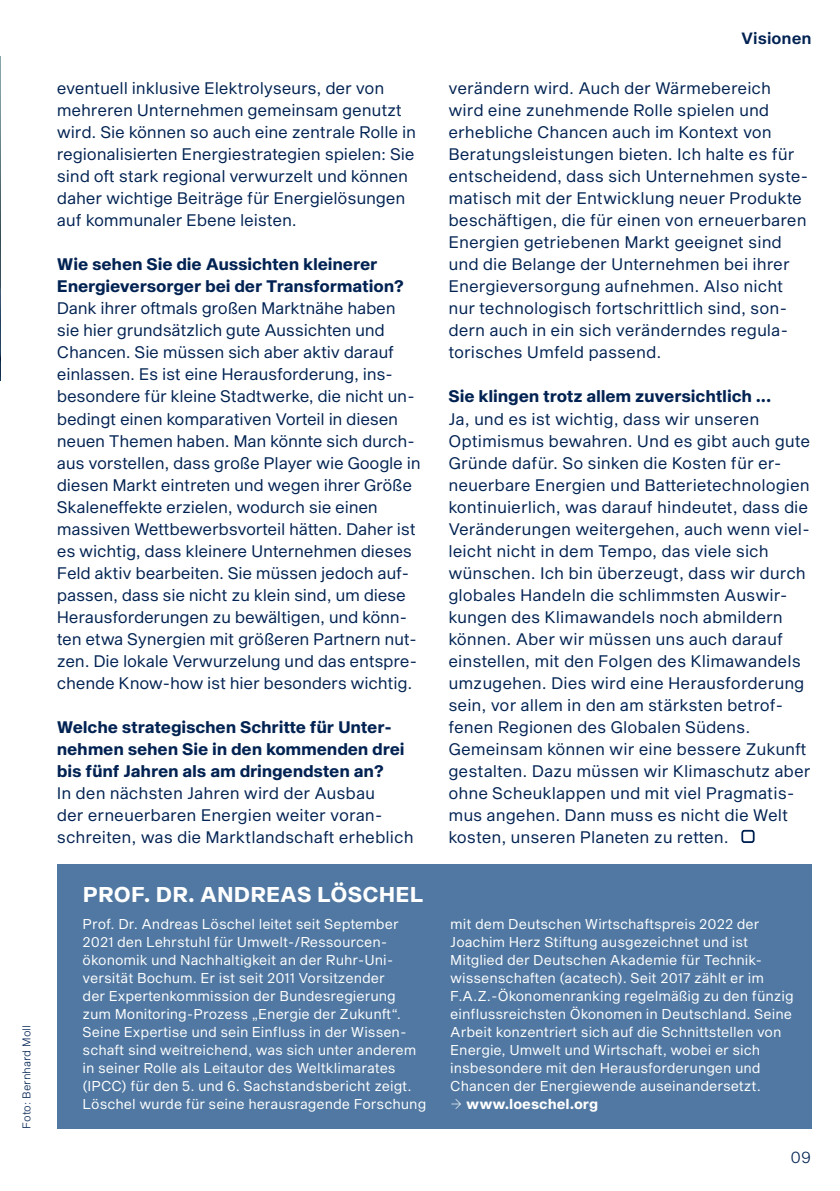
<style>
.page{position:relative;width:840px;height:1191px;background:#fff}
.page>*{position:absolute;margin:0;border:0;box-sizing:border-box;transform-origin:0 0}
.Marginalie{font:700 21px "S Sequel";letter-spacing:.005em;color:#fff}
.Fließtext{font:16.4px/22px "S Sequel";letter-spacing:-.005em;color:#002252}
.Fließtext-2{font:700 16.4px/22px "S Sequel";letter-spacing:-.01em;color:#002252}
.t1{font:16px "S Sequel Semi";color:#002252}
.t2{font:300 16px "S Sequel";color:#002252}
.Marginalie-2{font:14px/18px "S Sequel";color:#fff}
.Marginalie-3{font:700 14px "S Sequel";color:#fff}
.Fußnote{font:300 11px "S Sequel";color:#002252}
</style>
<div class="page">
<img style="left:0;top:57px;width:1px;height:323px">
<div style="left:57px;top:864px;width:754px;height:264px;background:#5078a2"></div>
<svg style="left:741px;top:830px;width:13px;height:12px"></svg>
<p class="Fußnote" style="left:19px;top:1128px;width:105px;rotate:-90deg">Foto: Bernhard Moll</p>
<p class="Fließtext" style="left:57px;top:78px;width:360px">eventuell inklusive Elektrolyseurs, der von mehreren Unternehmen gemeinsam genutzt wird. Sie können so auch eine zentrale Rolle in regionalisierten Energiestrategien spielen: Sie sind oft stark regional verwurzelt und können daher wichtige Beiträge für Energielösungen auf kommunaler Ebene leisten.</p>
<p class="Fließtext-2" style="left:57px;top:254px;width:348px">Wie sehen Sie die Aussichten kleinerer<br>Energieversorger bei der Transformation?</p>
<p class="Fließtext" style="left:57px;top:298px;width:365px">Dank ihrer oftmals großen Marktnähe haben sie hier grundsätzlich gute Aussichten und Chancen. Sie müssen sich aber aktiv darauf einlassen. Es ist eine Herausforderung, ins&shy;besondere für kleine Stadtwerke, die nicht un&shy;bedingt einen komparativen Vorteil in diesen neuen Themen haben. Man könnte sich durch&shy;aus vorstellen, dass große Player wie Google in diesen Markt eintreten und wegen ihrer Größe Skaleneffekte erzielen, wodurch sie einen massiven Wettbewerbsvorteil hätten. Daher ist es wichtig, dass kleinere Unternehmen dieses Feld aktiv bearbeiten. Sie müssen jedoch auf&shy;passen, dass sie nicht zu klein sind, um diese Herausforderungen zu bewältigen, und könn&shy;ten etwa Synergien mit größeren Partnern nut&shy;zen. Die lokale Verwurzelung und das entspre&shy;chende Know- how ist hier besonders wichtig.</p>
<p class="Fließtext-2" style="left:57px;top:716px;width:349px">Welche strategischen Schritte für Unter&shy;nehmen sehen Sie in den kommenden drei bis fünf Jahren als am dringendsten an?</p>
<p class="Fließtext" style="left:57px;top:782px;width:358px">In den nächsten Jahren wird der Ausbau<br>der erneuerbaren Energien weiter voran&shy;schreiten, was die Marktlandschaft erheblich</p>
<p class="Marginalie" style="left:83px;top:879px;width:342px">PROF. DR. ANDREAS LÖSCHEL</p>
<p class="t1" style="left:740px;top:27px;width:72px">Visionen</p>
<p class="Fließtext" style="left:448px;top:78px;width:361px">verändern wird. Auch der Wärmebereich wird eine zunehmende Rolle spielen und erhebliche Chancen auch im Kontext von Beratungsleistungen bieten. Ich halte es für entscheidend, dass sich Unternehmen syste&shy;matisch mit der Entwicklung neuer Produkte beschäftigen, die für einen von erneuerbaren Energien getriebenen Markt geeignet sind und die Belange der Unternehmen bei ihrer Energieversorgung aufnehmen. Also nicht nur technologisch fortschrittlich sind, son&shy;dern auch in ein sich veränderndes regula&shy;torisches Umfeld passend.</p>
<p class="Fließtext-2" style="left:448px;top:386px;width:324px">Sie klingen trotz allem zuversichtlich ...</p>
<p class="Fließtext" style="left:448px;top:408px;width:363px">Ja, und es ist wichtig, dass wir unseren Optimismus bewahren. Und es gibt auch gute Gründe dafür. So sinken die Kosten für er&shy;neuerbare Energien und Batterietechnologien kontinuierlich, was darauf hindeutet, dass die Veränderungen weitergehen, auch wenn viel&shy;leicht nicht in dem Tempo, das viele sich wünschen. Ich bin überzeugt, dass wir durch globales Handeln die schlimmsten Auswir&shy;kungen des Klimawandels noch abmildern können. Aber wir müssen uns auch darauf einstellen, mit den Folgen des Klimawandels umzugehen. Dies wird eine Herausforderung sein, vor allem in den am stärksten betrof&shy;fenen Regionen des Globalen Südens.<br>Gemeinsam können wir eine bessere Zukunft gestalten. Dazu müssen wir Klimaschutz aber ohne Scheuklappen und mit viel Pragmatis&shy;mus angehen. Dann muss es nicht die Welt kosten, unseren Planeten zu retten.</p>
<p class="Marginalie-2" style="left:83px;top:916px;width:345px">Prof. Dr. Andreas Löschel leitet seit September 2021 den Lehrstuhl für Umwelt-/Ressourcen&shy;ökonomik und Nachhaltigkeit an der Ruhr- Uni&shy;versität Bochum. Er ist seit 2011 Vorsitzender<br>der Expertenkommission der Bundesregierung zum Monitoring- Prozess „Energie der Zukunft“.<br>Seine Expertise und sein Einfluss in der Wissen&shy;schaft sind weitreichend, was sich unter anderem in seiner Rolle als Leitautor des Weltklimarates (IPCC) für den 5. und 6. Sachstandsbericht zeigt.<br>Löschel wurde für seine herausragende Forschung</p>
<p class="Marginalie-2" style="left:450px;top:916px;width:344px">mit dem Deutschen Wirtschaftspreis 2022 der Joachim Herz Stiftung ausgezeichnet und ist Mitglied der Deutschen Akademie für Technik&shy;wissenschaften (acatech). Seit 2017 zählt er im F.A.Z.-Ökonomenranking regelmäßig zu den fünzig einflussreichsten Ökonomen in Deutschland. Seine Arbeit konzentriert sich auf die Schnittstellen von Energie, Umwelt und Wirtschaft, wobei er sich insbesondere mit den Herausforderungen und Chancen der Energiewende auseinandersetzt.</p>
<p class="Marginalie-3" style="left:466px;top:1094px;width:133px">www.loeschel.org</p>
<p class="t2" style="left:790px;top:1145px;width:22px">09</p>
</div>
